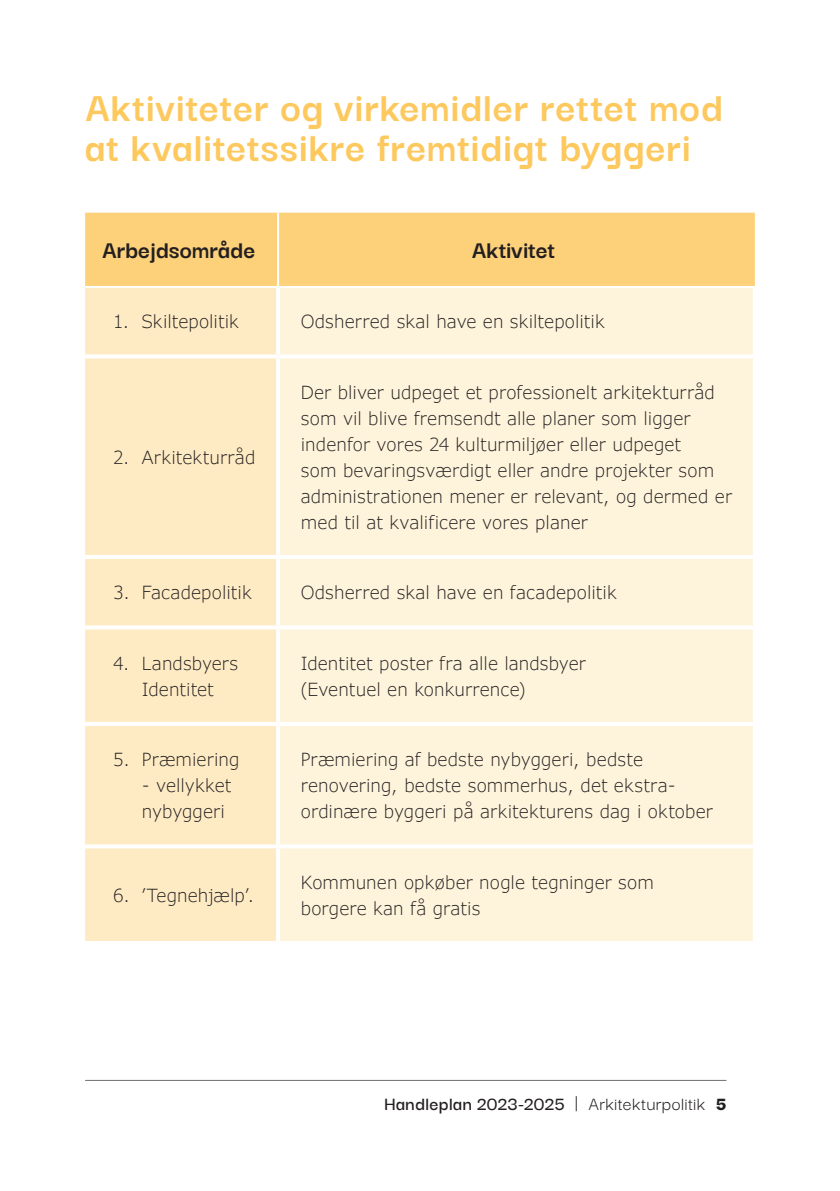
<style>
.page{position:relative;width:840px;height:1191px;background:#fff}
.page>*{position:absolute;margin:0;border:0;box-sizing:border-box;transform-origin:0 0}
.t1{font:700 44px/40px "Darker Grotesque";letter-spacing:.015em;color:#fdc95e}
.t2{font:700 26px "Darker Grotesque";color:#231f20}
.t3{font:600 20px "Darker Grotesque";letter-spacing:.015em;color:#231f20}
.t4{font:300 18px/26px "Verdana Pro";letter-spacing:.005em;color:#231f20}
.s1{font-weight:400}
.s2{font-weight:900}
</style>
<div class="page">
<hr style="left:85px;top:1080px;width:641px;height:1px;background:#6d6e71">
<div style="left:85px;top:213px;width:669px;height:73px;background:#fdd07a"></div>
<div style="left:85px;top:288px;width:191px;height:653px;background:#feebc4"></div>
<div style="left:280px;top:288px;width:472px;height:653px;background:#fef4db"></div>
<svg style="left:752px;top:288px;width:1px;height:66px"></svg>
<svg style="left:85px;top:354px;width:193px;height:4px"></svg>
<svg style="left:280px;top:354px;width:473px;height:4px"></svg>
<svg style="left:752px;top:358px;width:1px;height:197px"></svg>
<hr style="left:85px;top:555px;width:193px;height:4px;background:#fff">
<hr style="left:278px;top:555px;width:478px;height:4px;background:#fff">
<svg style="left:752px;top:559px;width:1px;height:66px"></svg>
<svg style="left:85px;top:625px;width:193px;height:4px"></svg>
<svg style="left:280px;top:625px;width:473px;height:4px"></svg>
<svg style="left:752px;top:629px;width:1px;height:93px"></svg>
<hr style="left:85px;top:722px;width:193px;height:4px;background:#fff">
<hr style="left:278px;top:722px;width:478px;height:4px;background:#fff">
<svg style="left:752px;top:726px;width:1px;height:118px"></svg>
<svg style="left:85px;top:844px;width:193px;height:4px"></svg>
<svg style="left:280px;top:844px;width:473px;height:4px"></svg>
<svg style="left:752px;top:848px;width:1px;height:93px"></svg>
<hr style="left:277px;top:213px;width:2px;height:73px;background:#fff">
<h1 class="t1" style="left:85px;top:87px;width:639px">Aktiviteter og virkemidler rettet mod at kvalitetssikre fremtidigt byggeri</h1>
<h2 class="t2" style="left:102px;top:237px;width:155px">Arbejdsområde</h2>
<h2 class="t2" style="left:471px;top:237px;width:85px">Aktivitet</h2>
<p class="t4" style="left:113px;top:308px;width:127px">1. Skiltepolitik</p>
<p class="t4" style="left:300px;top:308px;width:305px">Odsherred skal have en skiltepolitik</p>
<p class="t4" style="left:113px;top:444px;width:143px">2. Arkitekturråd</p>
<p class="t4" style="left:300px;top:379px;width:432px">Der bliver udpeget et professionelt arkitekturråd som vil blive fremsendt alle planer som ligger indenfor vores 24 kulturmiljøer eller udpeget<br>som bevaringsværdigt eller andre projekter som administrationen mener er relevant, og dermed er med til at kvalificere vores planer</p>
<p class="t4" style="left:113px;top:579px;width:140px">3. Facadepolitik</p>
<p class="t4" style="left:300px;top:579px;width:317px">Odsherred skal have en facadepolitik</p>
<p class="t4" style="left:113px;top:650px;width:126px;text-align:center">4. Landsbyers<br>Identitet</p>
<p class="t4" style="left:300px;top:650px;width:286px">Identitet poster fra alle landsbyer (Eventuel en konkurrence)</p>
<p class="t4" style="left:113px;top:746px;width:127px">5. Præmiering</p>
<p class="t4" style="left:142px;top:772px;width:91px">- vellykket nybyggeri</p>
<p class="t4" style="left:113px;top:882px;width:142px">6. ’Tegnehjælp’.</p>
<p class="t4" style="left:300px;top:746px;width:413px">Præmiering af bedste nybyggeri, bedste renovering, bedste sommerhus, det ekstra&shy;ordinære byggeri på arkitekturens dag i oktober</p>
<p class="t4" style="left:300px;top:869px;width:354px">Kommunen opkøber nogle tegninger som borgere kan få gratis</p>
<p class="t3" style="left:384px;top:1091px;width:344px">Handleplan 2023-2025 <span class="s1">| Arkitekturpolitik</span> <span class="s2">5</span></p>
</div>
